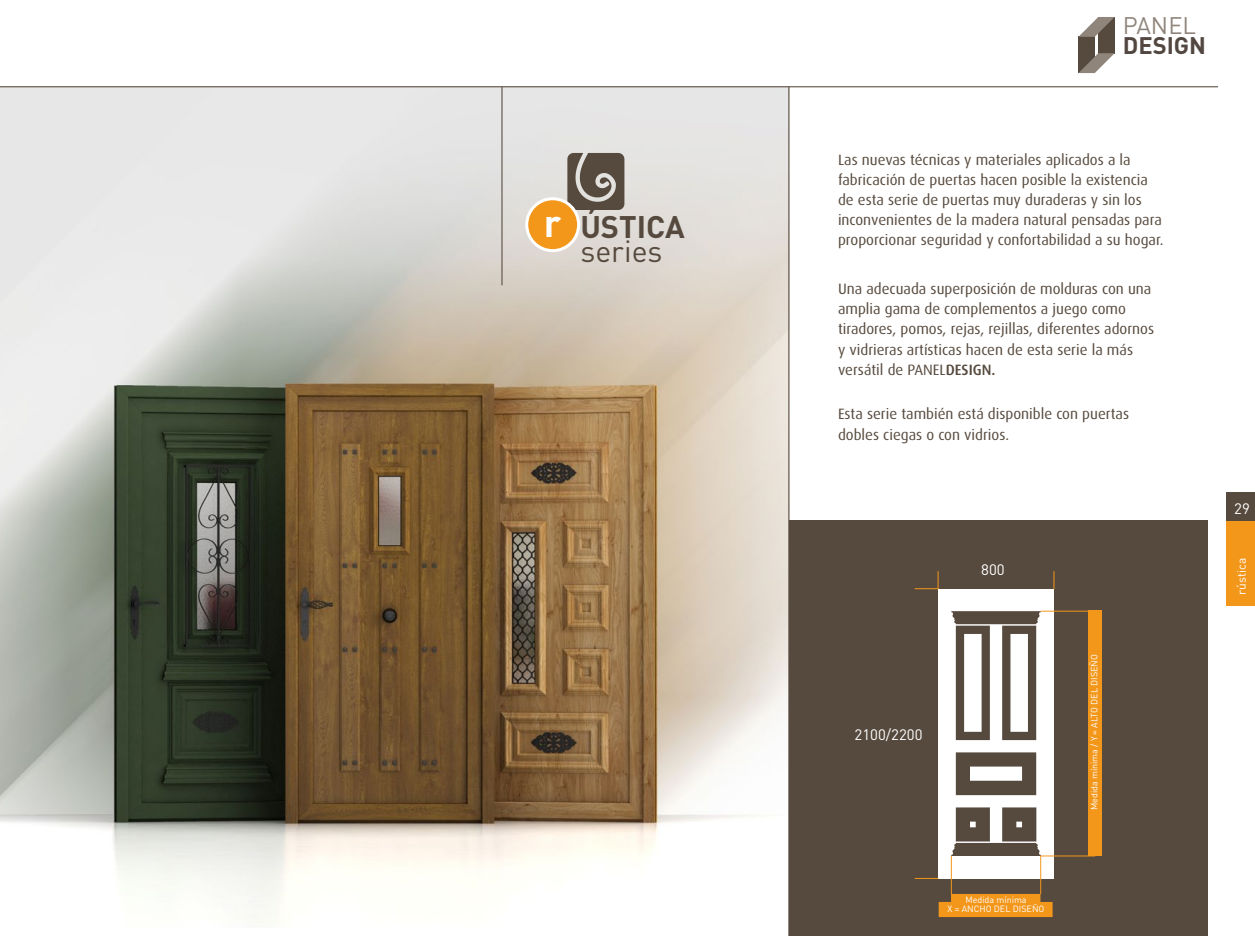
<style>
.page{position:relative;width:1255px;height:936px;background:#fff}
.page>*{position:absolute;margin:0;border:0;box-sizing:border-box;transform-origin:0 0}
.t1{font:700 38.4px "DIN";color:#fff}
.t2{font:700 30.75px "DIN";color:#56493d}
.t3{font:30.15px "DIN";color:#56493d}
.t4{font:700 23.7px "DIN";color:#534741}
.t5{font:23.7px "DIN";color:#8f857b}
.t6{font:15px/20.1px "Dax";color:#56493d}
.t7{font:15px "DIN";color:#fff}
.t8{font:12px "DIN";color:#fff}
.t9{font:9px/9px "DIN";color:#fff;text-align:center}
.s1{font-weight:500}
</style>
<div class="page">
<img style="left:0;top:87px;width:788px;height:836px">
<div style="left:1226px;top:521px;width:28px;height:84px;background:#f3971b"></div>
<div style="left:1226px;top:492px;width:28px;height:29px;background:#56493d"></div>
<div style="left:788px;top:521px;width:419px;height:414px;background:#56493d"></div>
<div style="left:1078px;top:37px;width:16px;height:36px;background:#56493d"></div>
<div style="left:1098px;top:17px;width:16px;height:36px;background:#56493d"></div>
<svg style="left:1079px;top:53px;width:35px;height:20px"></svg>
<svg style="left:1078px;top:17px;width:36px;height:20px"></svg>
<div style="left:938px;top:588px;width:115px;height:290px;background:#fff"></div>
<svg style="left:915px;top:878px;width:23px;height:1px"></svg>
<hr style="left:1041px;top:610px;width:53px;height:1px;background:#f3971b">
<hr style="left:1041px;top:855px;width:53px;height:1px;background:#f3971b">
<hr style="left:950px;top:855px;width:1px;height:38px;background:#f3971b">
<hr style="left:1040px;top:855px;width:1px;height:38px;background:#f3971b">
<svg style="left:915px;top:571px;width:23px;height:18px"></svg>
<svg style="left:1053px;top:571px;width:1px;height:17px"></svg>
<svg style="left:955px;top:752px;width:81px;height:43px"></svg>
<svg style="left:951px;top:611px;width:89px;height:129px"></svg>
<svg style="left:951px;top:807px;width:89px;height:48px"></svg>
<hr style="left:0;top:86px;width:1217px;height:1px;background:#56493d">
<hr style="left:788px;top:87px;width:1px;height:848px;background:#56493d">
<hr style="left:501px;top:87px;width:1px;height:198px;background:#56493d">
<svg style="left:567px;top:153px;width:57px;height:57px;background:#70655a"></svg>
<div style="left:526px;top:199px;width:52px;height:51px;background:#f3971b;border-radius:50%"></div>
<div style="left:525px;top:197px;width:55px;height:55px;border:3px solid #fff;border-radius:50%"></div>
<svg style="left:938px;top:893px;width:114px;height:24px;background:#e18e1e"></svg>
<div style="left:1087px;top:610px;width:14px;height:245px;background:#f3971b"></div>
<h1 class="t1" style="left:544px;top:198px;width:19px">r</h1>
<h2 class="t2" style="left:580px;top:207px;width:106px">ÚSTICA</h2>
<h3 class="t3" style="left:580px;top:232px;width:84px">series</h3>
<h3 class="t5" style="left:1122px;top:11px;width:75px">PANEL</h3>
<h3 class="t4" style="left:1122px;top:30px;width:85px">DESIGN</h3>
<p class="t6" style="left:838px;top:149px;width:327px">Las nuevas técnicas y materiales aplicados a la fabricación de puertas hacen posible la existencia de esta serie de puertas muy duraderas y sin los inconvenientes de la madera natural pensadas para proporcionar seguridad y confortabilidad a su hogar.</p>
<p class="t6" style="left:838px;top:279px;width:317px">Una adecuada superposición de molduras con una amplia gama de complementos a juego como tiradores, pomos, rejas, rejillas, diferentes adornos y vidrieras artísticas hacen de esta serie la más versátil de PANEL<span class="s1">DESIGN.</span></p>
<p class="t6" style="left:838px;top:404px;width:292px">Esta serie también está disponible con puertas dobles ciegas o con vidrios.</p>
<p class="t7" style="left:981px;top:560px;width:25px">800</p>
<p class="t7" style="left:854px;top:725px;width:69px">2100/2200</p>
<p class="t9" style="left:947px;top:895px;width:98px">Medida mínima<br>X = ANCHO DEL DISEÑO</p>
<p class="t9" style="left:1089px;top:810px;width:158px;rotate:-90deg">Medida mínima / Y = ALTO DEL DISEÑO</p>
<p class="t7" style="left:1234px;top:499px;width:17px">29</p>
<p class="t8" style="left:1233px;top:594px;width:38px;rotate:-90deg">rústica</p>
</div>
